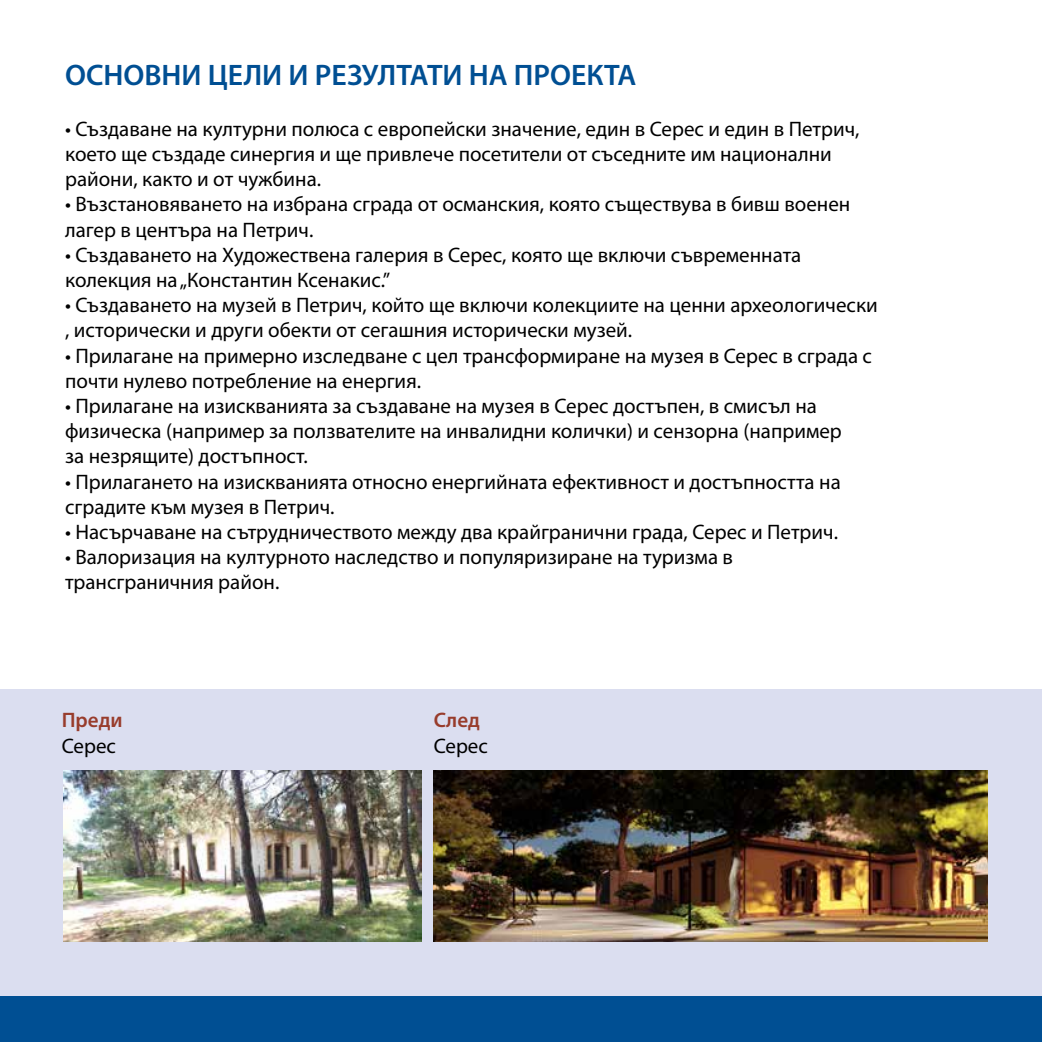
<style>
.page{position:relative;width:1042px;height:1042px;background:#fff}
.page>*{position:absolute;margin:0;border:0;box-sizing:border-box;transform-origin:0 0}
.t1{font:600 29.75px "Myriad Pro";color:#004f93}
.t2{font:21px/25.2px "Myriad Pro";color:#000}
.t3{font:600 21px "Myriad Pro";color:#983c2c}
</style>
<div class="page">
<div style="left:0;top:690px;width:1042px;height:351px;background:#dbdef0"></div>
<div style="left:0;top:996px;width:1042px;height:46px;background:#004f93"></div>
<img style="left:64px;top:771px;width:357px;height:171px">
<img style="left:434px;top:771px;width:553px;height:171px">
<h1 class="t1" style="left:65px;top:56px;width:573px">ОСНОВНИ ЦЕЛИ И РЕЗУЛТАТИ НА ПРОЕКТА</h1>
<p class="t2" style="left:65px;top:116px;width:796px">• Създаване на културни полюса с европейски значение, един в Серес и един в Петрич, което ще създаде синергия и ще привлече посетители от съседните им национални райони, както и от чужбина.</p>
<p class="t2" style="left:65px;top:191px;width:787px">• Възстановяването на избрана сграда от османския, която съществува в бивш военен лагер в центъра на Петрич.</p>
<p class="t2" style="left:65px;top:242px;width:737px">• Създаването на Художествена галерия в Серес, която ще включи съвременната колекция на „Константин Ксенакис.”</p>
<p class="t2" style="left:65px;top:292px;width:814px">• Създаването на музей в Петрич, който ще включи колекциите на ценни археологически , исторически и други обекти от сегашния исторически музей.</p>
<p class="t2" style="left:65px;top:343px;width:808px">• Прилагане на примерно изследване с цел трансформиране на музея в Серес в сграда с почти нулево потребление на енергия.</p>
<p class="t2" style="left:65px;top:393px;width:778px">• Прилагане на изискванията за създаване на музея в Серес достъпен, в смисъл на физическа (например за ползвателите на инвалидни колички) и сензорна (например за незрящите) достъпност.</p>
<p class="t2" style="left:65px;top:469px;width:777px">• Прилагането на изискванията относно енергийната ефективност и достъпността на сградите към музея в Петрич.</p>
<p class="t2" style="left:65px;top:519px;width:774px">• Насърчаване на сътрудничеството между два крайгранични града, Серес и Петрич.</p>
<p class="t2" style="left:65px;top:544px;width:669px">• Валоризация на културното наследство и популяризиране на туризма в трансграничния район.</p>
<p class="t3" style="left:62px;top:707px;width:62px">Преди</p>
<p class="t2" style="left:62px;top:732px;width:56px">Серес</p>
<p class="t3" style="left:434px;top:707px;width:48px">След</p>
<p class="t2" style="left:434px;top:732px;width:56px">Серес</p>
</div>
